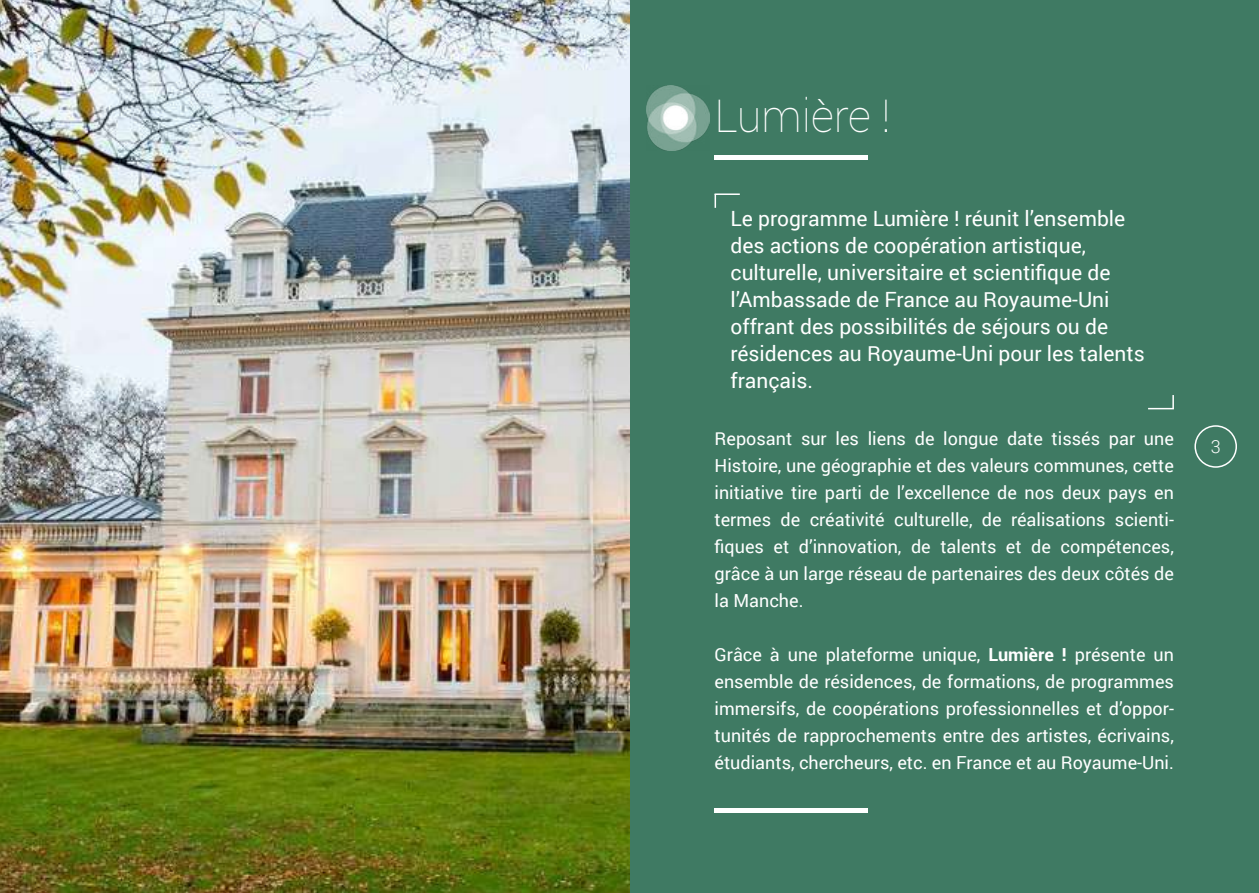
<style>
.page{position:relative;width:1259px;height:893px;background:#fff}
.page>*{position:absolute;margin:0;border:0;box-sizing:border-box;transform-origin:0 0}
.t1{font:100 45px "Roboto";color:#fff}
.t2{font:21px/27px "Roboto";color:#fff}
.t3{font:18px/27px "Roboto";color:#fff;text-align:justify}
.t4{font:300 18px "Roboto";color:#fff}
.s1{font-weight:700}
</style>
<div class="page">
<div style="left:629px;top:0;width:630px;height:893px;background:#3f7a63"></div>
<div style="left:1194px;top:425px;width:43px;height:43px;border:2px solid #fff;border-radius:50%"></div>
<hr style="left:714px;top:808px;width:153px;height:4px;background:#fff">
<hr style="left:714px;top:155px;width:153px;height:4px;background:#fff">
<hr style="left:714px;top:193px;width:26px;height:2px;background:#fff">
<svg style="left:714px;top:194px;width:2px;height:14px"></svg>
<svg style="left:1148px;top:395px;width:26px;height:14px"></svg>
<img style="left:0;top:0;width:629px;height:893px">
<img style="left:646px;top:85px;width:63px;height:66px">
<h1 class="t1" style="left:714px;top:85px;width:177px">Lumière !</h1>
<p class="t2" style="left:730px;top:204px;width:416px">Le programme Lumière ! réunit l’ensemble des actions de coopération artistique, culturelle, universitaire et scientifique de l’Ambassade de France au Royaume-Uni offrant des possibilités de séjours ou de résidences au Royaume-Uni pour les talents français.</p>
<p class="t3" style="left:714px;top:425px;width:461px">Reposant sur les liens de longue date tissés par une Histoire, une géographie et des valeurs communes, cette initiative tire parti de l’excellence de nos deux pays en termes de créativité culturelle, de réalisations scienti&shy;fiques et d’innovation, de talents et de compétences, grâce à un large réseau de partenaires des deux côtés de la Manche.</p>
<p class="t3" style="left:714px;top:641px;width:461px">Grâce à une plateforme unique, <span class="s1">Lumière !</span> présente un ensemble de résidences, de formations, de programmes immersifs, de coopérations professionnelles et d’oppor&shy;tunités de rapprochements entre des artistes, écrivains, étudiants, chercheurs, etc. en France et au Royaume-Uni.</p>
<p class="t4" style="left:1210px;top:434px;width:11px">3</p>
</div>
